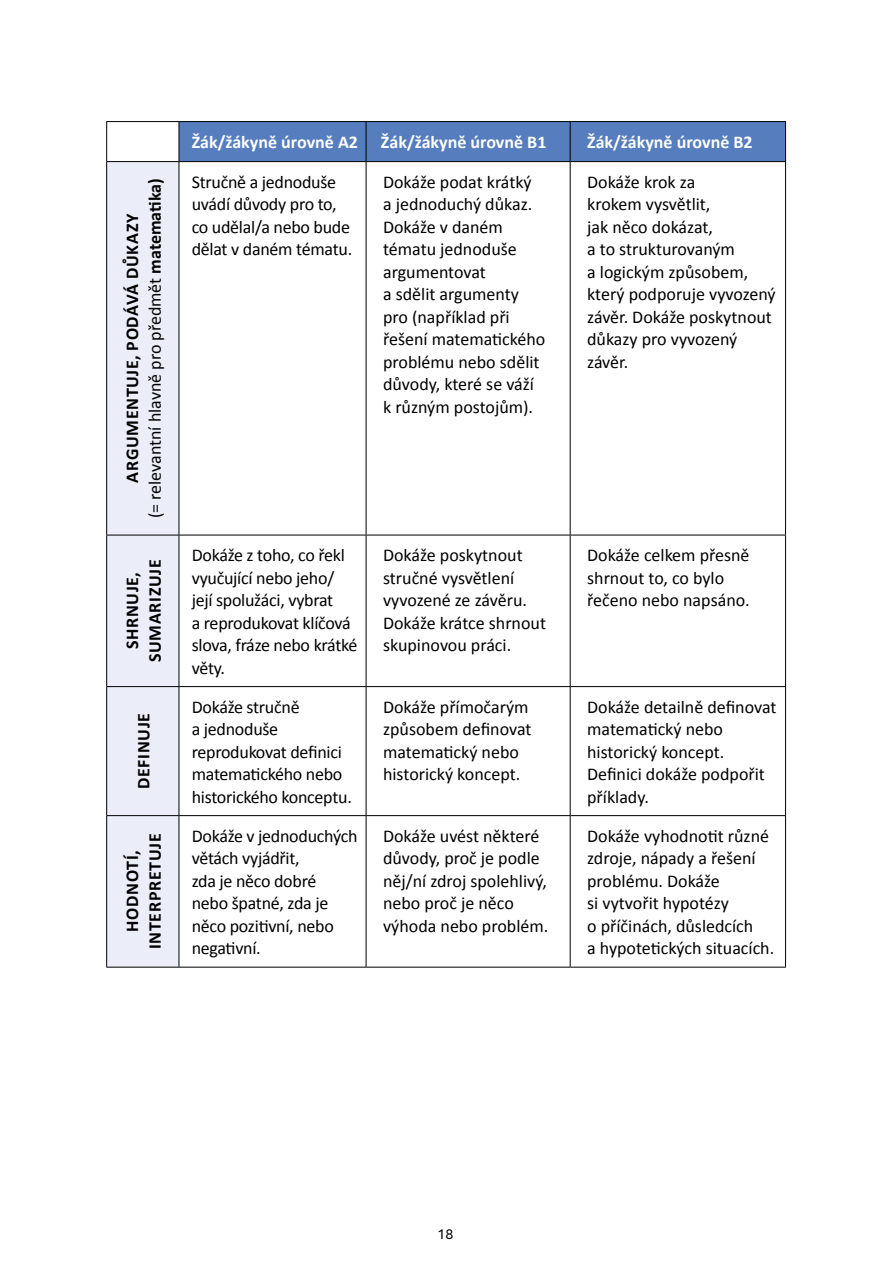
<style>
.page{position:relative;width:893px;height:1263px;background:#fff}
.page>*{position:absolute;margin:0;border:0;box-sizing:border-box;transform-origin:0 0}
.TAB{font:18px/22.5px "Calibri";color:#000}
.TAB_verz{font:700 18px/22.5px "Calibri";letter-spacing:.04em;color:#000;text-align:center}
.TAB-2{font:700 18px "Calibri";color:#fff}
.t1{font:15px "Aptos";color:#000}
.s1{font-weight:400}
</style>
<div class="page">
<div style="left:180px;top:122px;width:605px;height:39px;background:#567dbe"></div>
<div style="left:107px;top:162px;width:72px;height:805px;background:#ebeef8"></div>
<hr style="left:106px;top:121px;width:73px;height:1px;background:#000">
<hr style="left:106px;top:122px;width:1px;height:39px;background:#000">
<hr style="left:179px;top:121px;width:187px;height:1px;background:#000">
<hr style="left:179px;top:122px;width:1px;height:39px;background:#000">
<hr style="left:366px;top:121px;width:204px;height:1px;background:#000">
<hr style="left:366px;top:122px;width:1px;height:39px;background:#000">
<hr style="left:570px;top:121px;width:216px;height:1px;background:#000">
<hr style="left:570px;top:122px;width:1px;height:39px;background:#000">
<hr style="left:785px;top:122px;width:1px;height:39px;background:#000">
<hr style="left:106px;top:161px;width:73px;height:1px;background:#000">
<hr style="left:179px;top:161px;width:187px;height:1px;background:#000">
<hr style="left:366px;top:161px;width:204px;height:1px;background:#000">
<hr style="left:570px;top:161px;width:216px;height:1px;background:#000">
<hr style="left:106px;top:967px;width:73px;height:1px;background:#000">
<hr style="left:179px;top:967px;width:187px;height:1px;background:#000">
<hr style="left:366px;top:967px;width:204px;height:1px;background:#000">
<hr style="left:570px;top:967px;width:216px;height:1px;background:#000">
<hr style="left:106px;top:162px;width:1px;height:373px;background:#000">
<hr style="left:179px;top:162px;width:1px;height:373px;background:#000">
<hr style="left:366px;top:162px;width:1px;height:373px;background:#000">
<hr style="left:570px;top:162px;width:1px;height:373px;background:#000">
<hr style="left:785px;top:162px;width:1px;height:373px;background:#000">
<hr style="left:106px;top:535px;width:73px;height:1px;background:#000">
<hr style="left:106px;top:535px;width:1px;height:151px;background:#000">
<hr style="left:179px;top:535px;width:187px;height:1px;background:#000">
<hr style="left:179px;top:535px;width:1px;height:151px;background:#000">
<hr style="left:366px;top:535px;width:204px;height:1px;background:#000">
<hr style="left:366px;top:535px;width:1px;height:151px;background:#000">
<hr style="left:570px;top:535px;width:216px;height:1px;background:#000">
<hr style="left:570px;top:535px;width:1px;height:151px;background:#000">
<hr style="left:785px;top:535px;width:1px;height:151px;background:#000">
<hr style="left:106px;top:686px;width:73px;height:1px;background:#000">
<hr style="left:106px;top:687px;width:1px;height:128px;background:#000">
<hr style="left:179px;top:686px;width:187px;height:1px;background:#000">
<hr style="left:179px;top:687px;width:1px;height:128px;background:#000">
<hr style="left:366px;top:686px;width:204px;height:1px;background:#000">
<hr style="left:366px;top:687px;width:1px;height:128px;background:#000">
<hr style="left:570px;top:686px;width:216px;height:1px;background:#000">
<hr style="left:570px;top:687px;width:1px;height:128px;background:#000">
<hr style="left:785px;top:687px;width:1px;height:128px;background:#000">
<hr style="left:106px;top:815px;width:73px;height:1px;background:#000">
<hr style="left:106px;top:816px;width:1px;height:151px;background:#000">
<hr style="left:179px;top:815px;width:187px;height:1px;background:#000">
<hr style="left:179px;top:816px;width:1px;height:151px;background:#000">
<hr style="left:366px;top:815px;width:204px;height:1px;background:#000">
<hr style="left:366px;top:816px;width:1px;height:151px;background:#000">
<hr style="left:570px;top:815px;width:216px;height:1px;background:#000">
<hr style="left:570px;top:816px;width:1px;height:151px;background:#000">
<hr style="left:785px;top:816px;width:1px;height:151px;background:#000">
<p class="TAB-2" style="left:192px;top:131px;width:168px">Žák/žákyně úrovně A2</p>
<p class="TAB-2" style="left:381px;top:131px;width:167px">Žák/žákyně úrovně B1</p>
<p class="TAB-2" style="left:587px;top:131px;width:167px">Žák/žákyně úrovně B2</p>
<p class="TAB_verz" style="left:120px;top:518px;width:341px;rotate:-90deg">ARGUMENTUJE, PODÁVÁ DŮKAZY<br><span class="s1">(= relevantní hlavně pro předmět</span> matematika)</p>
<p class="TAB" style="left:192px;top:170px;width:162px">Stručně a jednoduše uvádí důvody pro to, co udělal/a nebo bude dělat v daném tématu.</p>
<p class="TAB" style="left:383px;top:170px;width:164px">Dokáže podat krátký<br>a jednoduchý důkaz.<br>Dokáže v daném tématu jednoduše argumentovat<br>a sdělit argumenty pro (například při řešení matematického problému nebo sdělit důvody, které se váží k různým postojům).</p>
<p class="TAB" style="left:587px;top:170px;width:190px">Dokáže krok za<br>krokem vysvětlit,<br>jak něco dokázat,<br>a to strukturovaným<br>a logickým způsobem, který podporuje vyvozený závěr. Dokáže poskytnout důkazy pro vyvozený závěr.</p>
<p class="TAB_verz" style="left:120px;top:662px;width:104px;rotate:-90deg">SHRNUJE,<br>SUMARIZUJE</p>
<p class="TAB" style="left:192px;top:543px;width:167px">Dokáže z toho, co řekl vyučující nebo jeho/ její spolužáci, vybrat<br>a reprodukovat klíčová slova, fráze nebo krátké věty.</p>
<p class="TAB" style="left:383px;top:543px;width:164px">Dokáže poskytnout stručné vysvětlení vyvozené ze závěru.<br>Dokáže krátce shrnout skupinovou práci.</p>
<p class="TAB" style="left:587px;top:543px;width:164px">Dokáže celkem přesně shrnout to, co bylo řečeno nebo napsáno.</p>
<p class="TAB_verz" style="left:131px;top:789px;width:78px;rotate:-90deg">DEFINUJE</p>
<p class="TAB" style="left:192px;top:695px;width:162px">Dokáže stručně<br>a jednoduše reprodukovat definici matematického nebo historického konceptu.</p>
<p class="TAB" style="left:383px;top:695px;width:150px">Dokáže přímočarým způsobem definovat matematický nebo historický koncept.</p>
<p class="TAB" style="left:587px;top:695px;width:191px">Dokáže detailně definovat matematický nebo historický koncept.<br>Definici dokáže podpořit příklady.</p>
<p class="TAB_verz" style="left:120px;top:949px;width:117px;rotate:-90deg">HODNOTÍ,<br>INTERPRETUJE</p>
<p class="TAB" style="left:192px;top:824px;width:167px">Dokáže v jednoduchých větách vyjádřit,<br>zda je něco dobré<br>nebo špatné, zda je něco pozitivní, nebo negativní.</p>
<p class="TAB" style="left:383px;top:824px;width:167px">Dokáže uvést některé důvody, proč je podle něj/ní zdroj spolehlivý, nebo proč je něco výhoda nebo problém.</p>
<p class="TAB" style="left:587px;top:824px;width:189px">Dokáže vyhodnotit různé zdroje, nápady a řešení problému. Dokáže<br>si vytvořit hypotézy<br>o příčinách, důsledcích<br>a hypotetických situacích.</p>
<p class="t1" style="left:437px;top:1224px;width:18px">18</p>
</div>
